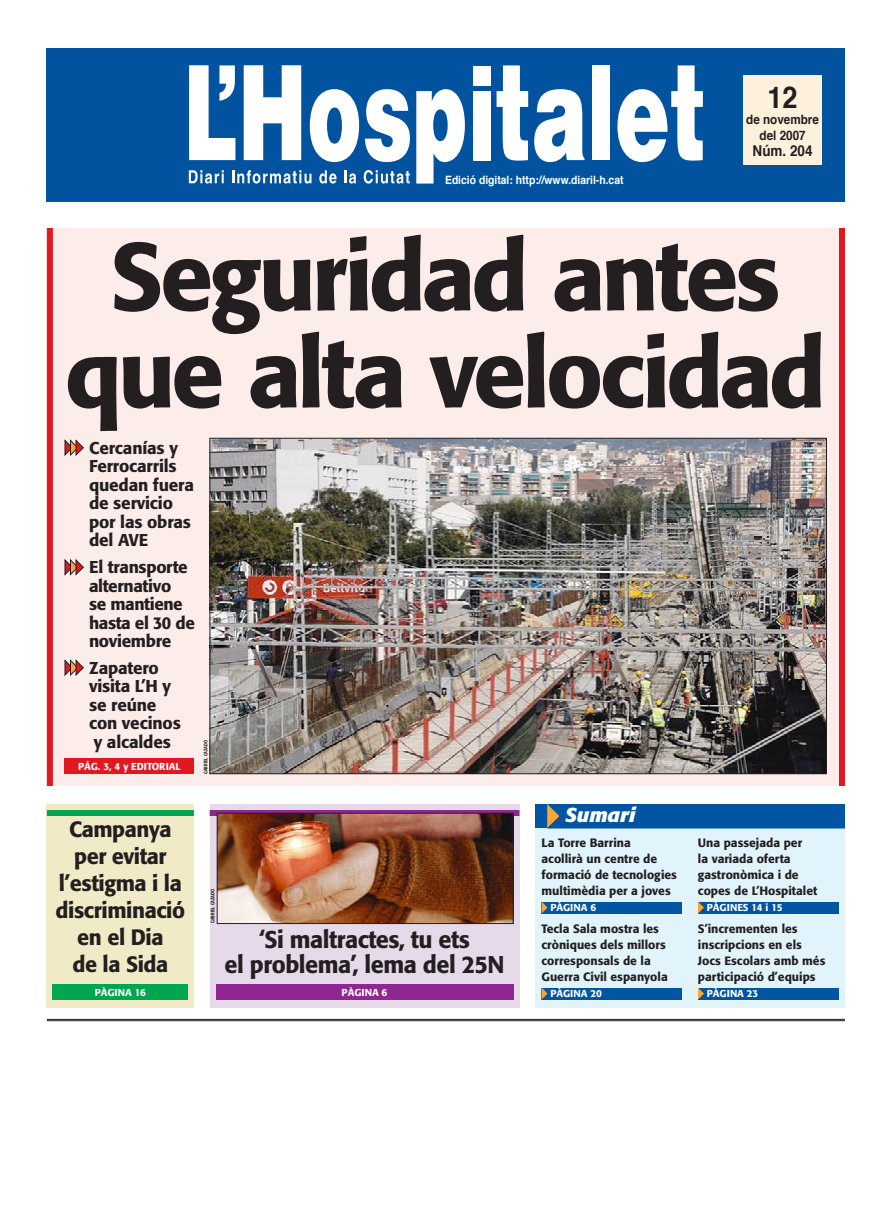
<style>
.page{position:relative;width:893px;height:1220px;background:#fff}
.page>*{position:absolute;margin:0;border:0;box-sizing:border-box;transform-origin:0 0}
.títol_60_65{font:500 95px/97px "Formata";letter-spacing:-.04em;color:#231f20;text-align:center}
.t1{font:700 30px "Helvetica";color:#231f20;scale:.9 1}
.títol_22_27{font:500 24px/25px "Formata";letter-spacing:-.02em;color:#231f20;text-align:center}
.títol_22_27-2{font:500 22px/27px "Formata";letter-spacing:-.02em;color:#231f20;text-align:center}
.apunt_títol{font:italic 700 20px "Formata";color:#fff}
.títol_22_25{font:500 17px/18.5px "Formata";letter-spacing:-.01em;color:#231f20}
.t2{font:700 15px "Helvetica";color:#231f20;scale:.9 1}
.t3{font:700 13px/16px "Helvetica";color:#231f20;text-align:center;scale:.9 1}
.sumaris_portada{font:500 12px/16px "Formata";color:#231f20}
.t4{font:700 11.5px "Helvetica";color:#fff;scale:.9 1}
.títol_16_20{font:500 10px "Formata";color:#fff}
.nom_fotògraf{font:500 5px "Formata";color:#231f20;scale:.8 1}
</style>
<div class="page">
<div style="left:47px;top:228px;width:798px;height:558px;background:#fdedea"></div>
<img style="left:212px;top:440px;width:613px;height:332px">
<div style="left:47px;top:48px;width:798px;height:154px;background:#0153a0"></div>
<svg style="left:244px;top:65px;width:57px;height:95px"></svg>
<svg style="left:310px;top:89px;width:49px;height:73px"></svg>
<svg style="left:365px;top:89px;width:45px;height:73px"></svg>
<svg style="left:416px;top:89px;width:49px;height:95px"></svg>
<div style="left:473px;top:91px;width:17px;height:69px;background:#fff"></div>
<div style="left:473px;top:66px;width:17px;height:19px;background:#fff"></div>
<svg style="left:497px;top:65px;width:31px;height:96px"></svg>
<svg style="left:534px;top:89px;width:51px;height:73px"></svg>
<div style="left:592px;top:65px;width:18px;height:95px;background:#fff"></div>
<svg style="left:617px;top:65px;width:86px;height:97px"></svg>
<svg style="left:189px;top:65px;width:46px;height:95px"></svg>
<svg style="left:189px;top:170px;width:35px;height:14px"></svg>
<svg style="left:232px;top:170px;width:79px;height:14px"></svg>
<svg style="left:319px;top:170px;width:18px;height:14px"></svg>
<svg style="left:344px;top:170px;width:12px;height:14px"></svg>
<svg style="left:364px;top:170px;width:46px;height:14px"></svg>
<div style="left:744px;top:75px;width:78px;height:90px;background:#fef1db"></div>
<div style="left:839px;top:228px;width:6px;height:558px;background:#e01921"></div>
<div style="left:47px;top:228px;width:6px;height:558px;background:#e01921"></div>
<hr style="left:47px;top:1019px;width:798px;height:1px;background:#231f20">
<hr style="left:47px;top:1021px;width:798px;height:1px;background:#231f20">
<div style="left:65px;top:758px;width:129px;height:16px;background:#e01921"></div>
<svg style="left:65px;top:440px;width:19px;height:15px"></svg>
<svg style="left:65px;top:560px;width:19px;height:15px"></svg>
<div style="left:47px;top:804px;width:147px;height:204px;background:#f1eac6"></div>
<div style="left:53px;top:984px;width:135px;height:16px;background:#00a54f"></div>
<div style="left:47px;top:810px;width:147px;height:6px;background:#00a54f"></div>
<div style="left:535px;top:804px;width:310px;height:204px;background:#e1f4fc"></div>
<div style="left:542px;top:902px;width:140px;height:12px;background:#0155a2"></div>
<svg style="left:542px;top:902px;width:6px;height:11px"></svg>
<div style="left:535px;top:804px;width:310px;height:24px;background:#0155a2"></div>
<hr style="left:547px;top:828px;width:298px;height:1px;background:#0155a2">
<svg style="left:547px;top:804px;width:12px;height:24px"></svg>
<div style="left:542px;top:988px;width:140px;height:12px;background:#0155a2"></div>
<svg style="left:542px;top:988px;width:6px;height:11px"></svg>
<div style="left:698px;top:902px;width:141px;height:12px;background:#0155a2"></div>
<svg style="left:698px;top:902px;width:6px;height:12px"></svg>
<div style="left:698px;top:988px;width:141px;height:12px;background:#0155a2"></div>
<svg style="left:698px;top:988px;width:6px;height:12px"></svg>
<svg style="left:65px;top:660px;width:19px;height:15px"></svg>
<div style="left:210px;top:804px;width:309px;height:204px;background:#e6d9ea"></div>
<div style="left:216px;top:984px;width:297px;height:16px;background:#90268f"></div>
<svg style="left:210px;top:810px;width:309px;height:6px"></svg>
<img style="left:219px;top:815px;width:292px;height:107px">
<div style="left:217px;top:813px;width:296px;height:111px;border:1px solid #231f20"></div>
<p class="t4" style="left:445px;top:169px;width:200px">Edició digital: http://www.diaril-h.cat</p>
<p class="t1" style="left:768px;top:70px;width:35px">12</p>
<p class="t3" style="left:746px;top:111px;width:82px">de novembre del 2007</p>
<p class="t2" style="left:753px;top:137px;width:68px">Núm. 204</p>
<p class="títol_60_65" style="left:65px;top:228px;width:763px">Seguridad antes que alta velocidad</p>
<p class="títol_22_25" style="left:89px;top:439px;width:106px">Cercanías y<br>Ferrocarrils quedan fuera de servicio por las obras del AVE</p>
<p class="títol_22_25" style="left:89px;top:558px;width:107px">El transporte alternativo<br>se mantiene hasta el 30 de noviembre</p>
<p class="títol_22_25" style="left:89px;top:659px;width:93px">Zapatero visita L’H y se reúne con vecinos y alcaldes</p>
<p class="títol_16_20" style="left:78px;top:760px;width:81px">PÁG. 3, 4 y EDITORIAL</p>
<p class="nom_fotògraf" style="left:203px;top:774px;width:43px;rotate:-90deg">gabriel cazado</p>
<p class="títol_22_27-2" style="left:56px;top:816px;width:131px">Campanya per evitar l’estigma i la discriminació en el Dia<br>de la Sida</p>
<p class="títol_16_20" style="left:95px;top:986px;width:53px">PÀGI NA 16</p>
<p class="nom_fotògraf" style="left:210px;top:923px;width:43px;rotate:-90deg">gabriel cazado</p>
<p class="títol_22_27" style="left:225px;top:927px;width:281px">‘Si maltractes, tu ets<br>el problema’, lema del 25N</p>
<p class="títol_16_20" style="left:342px;top:986px;width:47px">PÀGI NA 6</p>
<p class="apunt_títol" style="left:565px;top:803px;width:72px">Sumari</p>
<p class="sumaris_portada" style="left:542px;top:834px;width:137px">La Torre Barrina<br>acollirà un centre de formació de tecnologies multimèdia per a joves</p>
<p class="títol_16_20" style="left:550px;top:901px;width:47px">PÀGI NA 6</p>
<p class="sumaris_portada" style="left:542px;top:920px;width:128px">Tecla Sala mostra les cròniques dels millors corresponsals de la<br>Guerra Civil espanyola</p>
<p class="títol_16_20" style="left:550px;top:987px;width:53px">PÀGI NA 20</p>
<p class="sumaris_portada" style="left:698px;top:834px;width:121px">Una passejada per<br>la variada oferta gastronòmica i de copes de L’Hospitalet</p>
<p class="títol_16_20" style="left:707px;top:901px;width:77px">PÀGINES 14 i 15</p>
<p class="sumaris_portada" style="left:698px;top:920px;width:129px">S’incrementen les inscripcions en els<br>Jocs Escolars amb més participació d’equips</p>
<p class="títol_16_20" style="left:707px;top:987px;width:53px">PÀGI NA 23</p>
</div>
